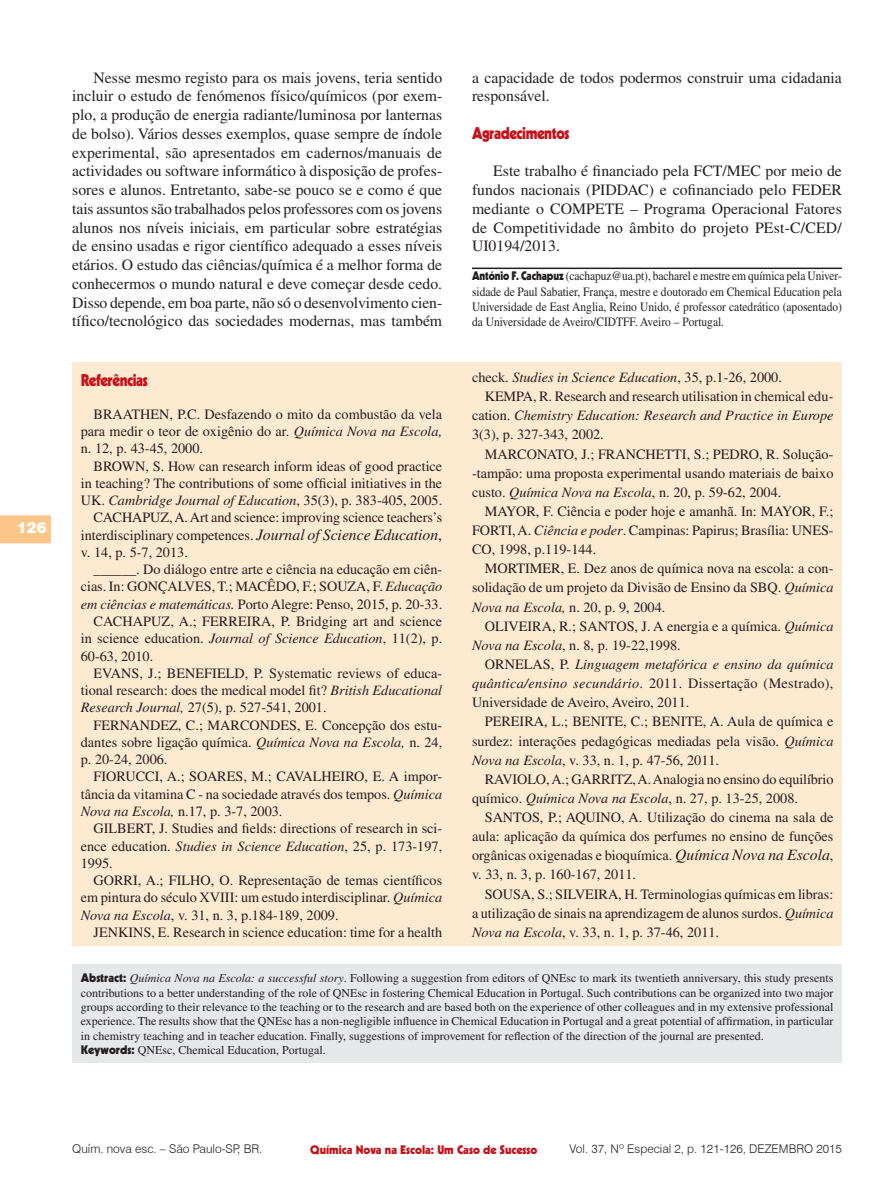
<style>
.page{position:relative;width:893px;height:1191px;background:#fff}
.page>*{position:absolute;margin:0;border:0;box-sizing:border-box;transform-origin:0 0}
.Seção{font:900 16.5px "Kabel";letter-spacing:-.03em;color:#c4121a;scale:.9 1}
.t1{font:15.75px/18.8px "Times";color:#231f20;text-align:justify}
.t2{font:900 15px "Swiss 721 BT";color:#fff}
.Bibliografia{font:14.25px/17.2px "Times";color:#231f20;text-align:justify}
.Bibliografia-2{font:italic 14.25px "Times";color:#231f20}
.Credito_Autor{font:12.75px/15.3px "Times";color:#231f20;text-align:justify;scale:.9 1}
.Abstract{font:12px/14.4px "Times";color:#231f20;text-align:justify}
.t3{font:300 12px "Swiss 721 BT";color:#231f20}
.t4{font:900 12px "Kabel";color:#c4121a}
.s1{font-family:"Kabel";font-weight:900;font-size:12px}
.s2{font-style:normal}
.s3{font-style:italic}
.s4{font-style:italic;font-size:15.75px}
.s5{font-family:"Kabel";font-weight:900}
.s6{font-size:15.75px}
</style>
<div class="page">
<svg style="left:0;top:515px;width:51px;height:28px"></svg>
<hr style="left:472px;top:267px;width:370px;height:2px;background:#231f20">
<div style="left:72px;top:362px;width:770px;height:583px;background:#fee9d1"></div>
<div style="left:72px;top:964px;width:770px;height:98px;background:#e6e7e9"></div>
<p class="t2" style="left:17px;top:518px;width:31px">126</p>
<p class="t1" style="left:72px;top:68px;width:371px;text-indent:21px">Nesse mesmo registo para os mais jovens, teria sentido incluir o estudo de fenómenos físico/químicos (por exem&shy;plo, a produção de energia radiante/luminosa por lanternas de bolso). Vários desses exemplos, quase sempre de índole experimental, são apresentados em cadernos/manuais de actividades ou software informático à disposição de profes&shy;sores e alunos. Entretanto, sabe-se pouco se e como é que tais assuntos são trabalhados pelos professores com os jovens alunos nos níveis iniciais, em particular sobre estratégias de ensino usadas e rigor científico adequado a esses níveis etários. O estudo das ciências/química é a melhor forma de conhecermos o mundo natural e deve começar desde cedo.<br>Disso depende, em boa parte, não só o desenvolvimento cien&shy;tífico/tecnológico das sociedades modernas, mas também</p>
<p class="t1" style="left:472px;top:68px;width:371px">a capacidade de todos podermos construir uma cidadania responsável.</p>
<p class="Seção" style="left:472px;top:122px;width:110px">Agradecimentos</p>
<p class="t1" style="left:472px;top:162px;width:371px;text-indent:21px">Este trabalho é financiado pela FCT/MEC por meio de fundos nacionais (PIDDAC) e cofinanciado pelo FEDER mediante o COMPETE – Programa Operacional Fatores de Competitividade no âmbito do projeto PEst-C/CED/ UI0194/2013.</p>
<p class="Credito_Autor" style="left:472px;top:268px;width:413px"><span class="s1">António F. Cachapuz</span> (cachapuz@ua.pt), bacharel e mestre em química pela Univer&shy;sidade de Paul Sabatier, França, mestre e doutorado em Chemical Education pela Universidade de East Anglia, Reino Unido, é professor catedrático (aposentado) da Universidade de Aveiro/CIDTFF. Aveiro – Portugal.</p>
<p class="Bibliografia-2" style="left:472px;top:369px;width:311px"><span class="s2">check.</span> Studies in Science Education<span class="s2">, 35, p.1-26, 2000.</span></p>
<p class="Bibliografia" style="left:472px;top:387px;width:363px;line-height:19.2px;text-indent:13px">KEMPA, R. Research and research utilisation in chemical edu&shy;cation. <span class="s3">Chemistry Education: Research and Practice in Europe </span>3(3), p. 327-343, 2002.</p>
<p class="Bibliografia" style="left:472px;top:444px;width:363px;line-height:19.2px;text-indent:13px">MARCONATO, J.; FRANCHETTI, S.; PEDRO, R. Solução--tampão: uma proposta experimental usando materiais de baixo custo. <span class="s3">Química Nova na Escola</span>, n. 20, p. 59-62, 2004.</p>
<p class="Bibliografia" style="left:472px;top:501px;width:363px;line-height:19.2px;text-indent:13px">MAYOR, F. Ciência e poder hoje e amanhã. In: MAYOR, F.; FORTI, A. <span class="s3">Ciência e poder</span>. Campinas: Papirus; Brasília: UNES-CO, 1998, p.119-144.</p>
<p class="Bibliografia" style="left:472px;top:559px;width:363px;line-height:19.2px;text-indent:13px">MORTIMER, E. Dez anos de química nova na escola: a con&shy;solidação de um projeto da Divisão de Ensino da SBQ. <span class="s3">Química Nova na Escola,</span> n. 20, p. 9, 2004.</p>
<p class="Bibliografia" style="left:472px;top:616px;width:363px;line-height:19.2px;text-indent:13px">OLIVEIRA, R.; SANTOS, J. A energia e a química. <span class="s3">Química<br>Nova na Escola</span>, n. 8, p. 19-22,1998.</p>
<p class="Bibliografia" style="left:472px;top:654px;width:363px;line-height:19.2px;text-indent:13px">ORNELAS, P. <span class="s3">Linguagem metafórica e ensino da química quântica/ensino secundário</span>. 2011. Dissertação (Mestrado), Universidade de Aveiro, Aveiro, 2011.</p>
<p class="Bibliografia" style="left:472px;top:712px;width:363px;line-height:19.2px;text-indent:13px">PEREIRA, L.; BENITE, C.; BENITE, A. Aula de química e surdez: interações pedagógicas mediadas pela visão. <span class="s3">Química Nova na Escola</span>, v. 33, n. 1, p. 47-56, 2011.</p>
<p class="Bibliografia" style="left:472px;top:769px;width:363px;line-height:19.2px;text-indent:13px">RAVIOLO, A.; GARRITZ, A. Analogia no ensino do equilíbrio químico. <span class="s3">Química Nova na Escola</span>, n. 27, p. 13-25, 2008.</p>
<p class="Bibliografia" style="left:472px;top:807px;width:363px;line-height:19.2px;text-indent:13px">SANTOS, P.; AQUINO, A. Utilização do cinema na sala de aula: aplicação da química dos perfumes no ensino de funções orgânicas oxigenadas e bioquímica. <span class="s4">Química Nova na Escola</span>, v. 33, n. 3, p. 160-167, 2011.</p>
<p class="Bibliografia" style="left:472px;top:884px;width:363px;line-height:19.2px;text-indent:13px">SOUSA, S.; SILVEIRA, H. Terminologias químicas em libras: a utilização de sinais na aprendizagem de alunos surdos. <span class="s3">Química Nova na Escola</span>, v. 33, n. 1, p. 37-46, 2011.</p>
<p class="Abstract" style="left:81px;top:971px;width:754px"><span class="s5">Abstract:</span> <span class="s3">Química Nova na Escola: a successful story</span>. Following a suggestion from editors of QNEsc to mark its twentieth anniversary, this study presents contributions to a better understanding of the role of QNEsc in fostering Chemical Education in Portugal. Such contributions can be organized into two major groups according to their relevance to the teaching or to the research and are based both on the experience of other colleagues and in my extensive professional experience. The results show that the QNEsc has a non-negligible influence in Chemical Education in Portugal and a great potential of affirmation, in particular in chemistry teaching and in teacher education. Finally, suggestions of improvement for reflection of the direction of the journal are presented.</p>
<p class="Abstract" style="left:81px;top:1043px;width:247px"><span class="s5">Keywords:</span> QNEsc, Chemical Education, Portugal.</p>
<p class="Seção" style="left:81px;top:370px;width:76px">Referências</p>
<p class="Bibliografia" style="left:81px;top:405px;width:363px;text-indent:13px">BRAATHEN, P.C. Desfazendo o mito da combustão da vela para medir o teor de oxigênio do ar. <span class="s3">Química Nova na Escola, </span>n. 12, p. 43-45, 2000.</p>
<p class="Bibliografia" style="left:81px;top:457px;width:363px;text-indent:13px">BROWN, S. How can research inform ideas of good practice in teaching? The contributions of some official initiatives in the UK. <span class="s3">Cambridge Journal of Education</span>, 35(3), p. 383-405, 2005.</p>
<p class="Bibliografia" style="left:81px;top:509px;width:363px;text-indent:13px">CACHAPUZ, A. Art and science: improving science teachers’s interdisciplinary competences. <span class="s4">Journal of Science Education</span><span class="s6">, </span>v. 14, p. 5-7, 2013.</p>
<p class="Bibliografia" style="left:81px;top:560px;width:363px;text-indent:13px">______. Do diálogo entre arte e ciência na educação em ciên&shy;cias. In: GONÇALVES, T.; MACÊDO, F.; SOUZA, F. <span class="s3">Educação em ciências e matemáticas.</span> Porto Alegre: Penso, 2015, p. 20-33.</p>
<p class="Bibliografia" style="left:81px;top:612px;width:363px;text-indent:13px">CACHAPUZ, A.; FERREIRA, P. Bridging art and science in science education. <span class="s3">Journal of Science Education</span>, 11(2), p.<br>60-63, 2010.</p>
<p class="Bibliografia" style="left:81px;top:664px;width:363px;text-indent:13px">EVANS, J.; BENEFIELD, P. Systematic reviews of educa&shy;tional research: does the medical model fit? <span class="s3">British Educational Research Journal,</span> 27(5), p. 527-541, 2001.</p>
<p class="Bibliografia" style="left:81px;top:716px;width:363px;text-indent:13px">FERNANDEZ, C.; MARCONDES, E. Concepção dos estu&shy;dantes sobre ligação química. <span class="s3">Química Nova na Escola,</span> n. 24, p. 20-24, 2006.</p>
<p class="Bibliografia" style="left:81px;top:768px;width:363px;text-indent:13px">FIORUCCI, A.; SOARES, M.; CAVALHEIRO, E. A impor&shy;tância da vitamina C - na sociedade através dos tempos. <span class="s3">Química Nova na Escola,</span> n.17, p. 3-7, 2003.</p>
<p class="Bibliografia" style="left:81px;top:819px;width:363px;text-indent:13px">GILBERT, J. Studies and fields: directions of research in sci&shy;ence education. <span class="s3">Studies in Science Education</span>, 25, p. 173-197, 1995.</p>
<p class="Bibliografia" style="left:81px;top:871px;width:363px;text-indent:13px">GORRI, A.; FILHO, O. Representação de temas científicos em pintura do século XVIII: um estudo interdisciplinar. <span class="s3">Química Nova na Escola</span>, v. 31, n. 3, p.184-189, 2009.</p>
<p class="Bibliografia" style="left:94px;top:923px;width:350px">JENKINS, E. Research in science education: time for a health</p>
<p class="t3" style="left:72px;top:1141px;width:192px">Quím. nova esc. – São Paulo-SP, BR.</p>
<p class="t3" style="left:569px;top:1141px;width:274px">Vol. 37, Nº Especial 2, p. 121-126, DEZEMBRO 2015</p>
<p class="t4" style="left:310px;top:1141px;width:229px">Química Nova na Escola: Um Caso de Sucesso</p>
</div>
